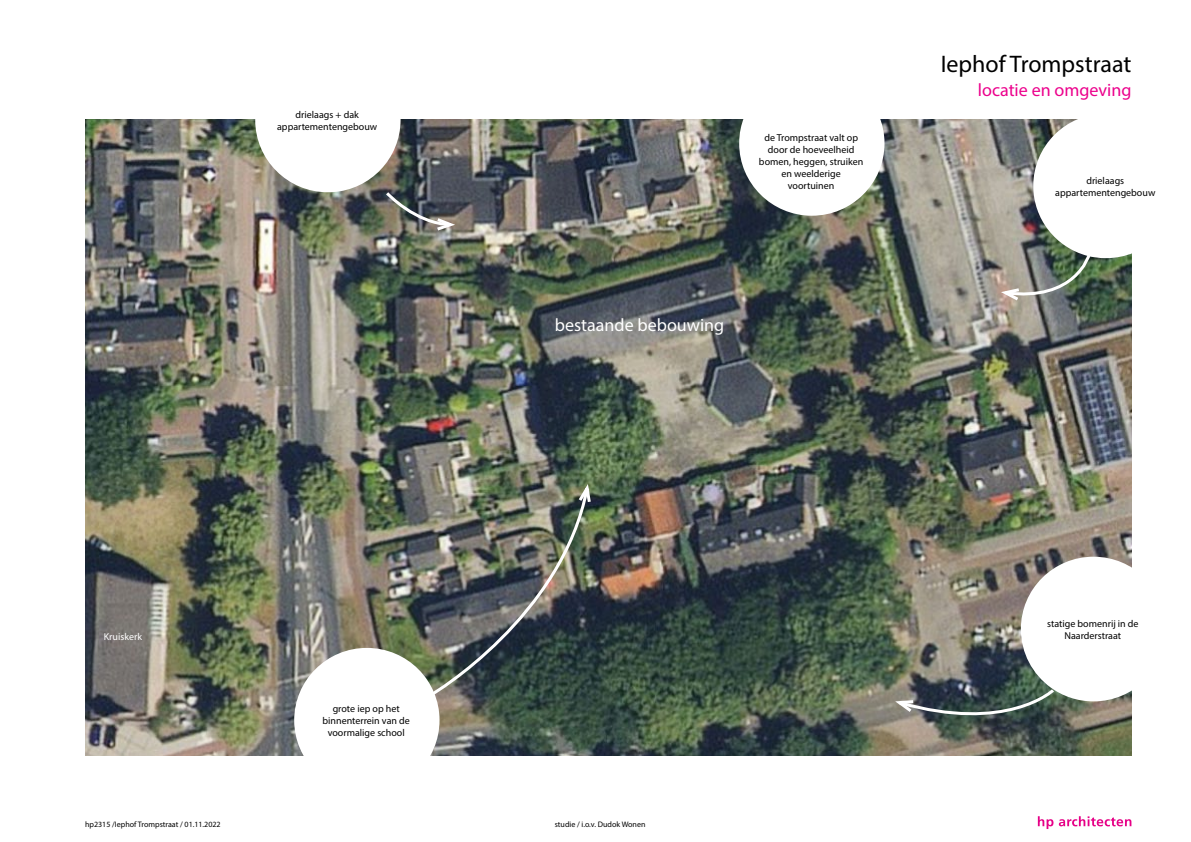
<style>
.page{position:relative;width:1191px;height:842px;background:#fff}
.page>*{position:absolute;margin:0;border:0;box-sizing:border-box;transform-origin:0 0}
.t1{font:24px "Myriad Pro";color:#000}
.t2{font:18px "Myriad Pro";color:#fff}
.t3{font:18px "Myriad Pro";color:#ec008c}
.t4{font:10px/12px "Myriad Pro";color:#000;text-align:center}
.t5{font:10px "Myriad Pro";color:#fff}
.t6{font:8px "Myriad Pro";color:#000}
</style>
<div class="page">
<svg style="left:1037px;top:816px;width:94px;height:13px"></svg>
<img style="left:85px;top:119px;width:1046px;height:637px">
<div style="left:294px;top:648px;width:145px;height:144px;background:#fff;border-radius:50%"></div>
<img style="left:430px;top:480px;width:163px;height:217px">
<svg style="left:891px;top:557px;width:241px;height:176px"></svg>
<img style="left:996px;top:119px;width:136px;height:184px">
<img style="left:255px;top:119px;width:204px;height:114px">
<div style="left:739px;top:71px;width:145px;height:145px;background:#fff;border-radius:50%"></div>
<p class="t4" style="left:277px;top:108px;width:102px">drielaags + dak appartementengebouw</p>
<p class="t4" style="left:759px;top:132px;width:106px">de Trompstraat valt op door de hoeveelheid bomen, heggen, struiken en weelderige voortuinen</p>
<h2 class="t2" style="left:555px;top:314px;width:171px">bestaande bebouwing</h2>
<h1 class="t1" style="left:941px;top:49px;width:192px">Iephof Trompstraat</h1>
<h2 class="t3" style="left:978px;top:79px;width:155px">locatie en omgeving</h2>
<p class="t4" style="left:1055px;top:174px;width:102px">drielaags appartementengebouw</p>
<p class="t5" style="left:104px;top:630px;width:40px">Kruiskerk</p>
<p class="t4" style="left:322px;top:702px;width:89px">grote iep op het binnenterrein van de voormalige school</p>
<p class="t6" style="left:85px;top:819px;width:137px">hp2315 /Iephof Trompstraat / 01.11.2022</p>
<p class="t6" style="left:555px;top:819px;width:92px">studie / i.o.v. Dudok Wonen</p>
<p class="t4" style="left:1047px;top:617px;width:93px">statige bomenrij in de<br>Naarderstraat</p>
</div>
